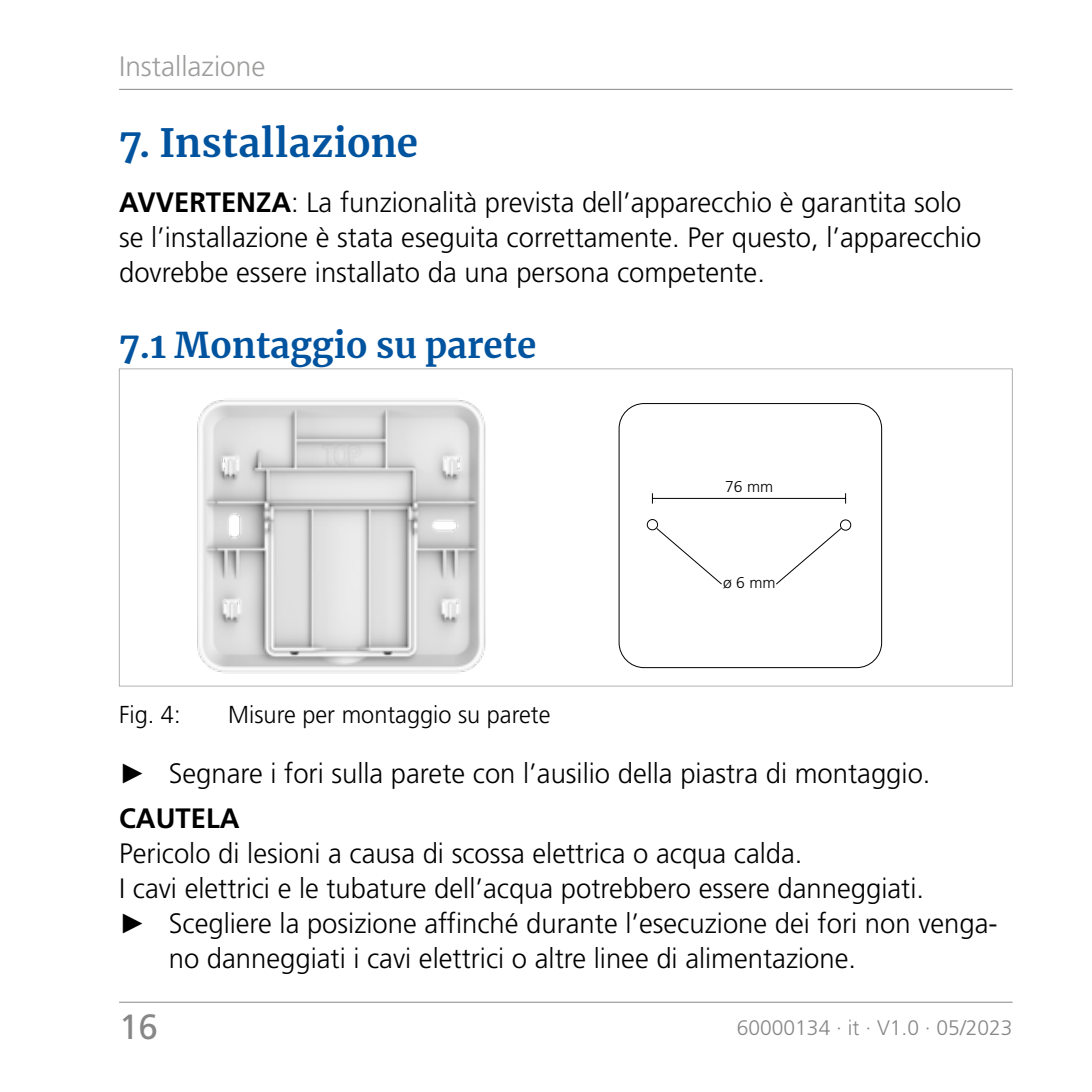
<style>
.page{position:relative;width:1092px;height:1092px;background:#fff}
.page>*{position:absolute;margin:0;border:0;box-sizing:border-box;transform-origin:0 0}
.t1{font:700 38.5px "Merriweather";letter-spacing:.01em;color:#00539e}
.t2{font:700 35px "Merriweather";color:#00539e}
.t3{font:35px "Frutiger LT Std";color:#878787}
.t4{font:300 28px/35px "Frutiger LT Std";color:#000}
.t5{font:300 28px "Frutiger LT Std";color:#9d9d9c}
.t6{font:300 24.5px "Frutiger LT Std";color:#000;scale:.96 1}
.t7{font:300 21px "Frutiger LT";color:#878787}
.t8{font:300 15.75px "Frutiger LT";color:#000}
.s1{font-weight:700}
.s2{font-family:"Arial";font-weight:400}
</style>
<div class="page">
<hr style="left:119px;top:89px;width:893px;height:1px;background:#878787">
<hr style="left:119px;top:1001px;width:893px;height:1px;background:#878787">
<img style="left:197px;top:400px;width:455px;height:274px">
<svg style="left:618px;top:403px;width:264px;height:265px"></svg>
<svg style="left:651px;top:493px;width:2px;height:10px"></svg>
<hr style="left:652px;top:498px;width:193px;height:1px;background:#000">
<svg style="left:656px;top:528px;width:185px;height:56px"></svg>
<p class="t5" style="left:119px;top:50px;width:148px">Installazione</p>
<h1 class="t1" style="left:119px;top:116px;width:300px">7. Installazione</h1>
<p class="t4" style="left:119px;top:185px;width:863px"><span class="s1">AVVERTENZA</span>: La funzionalità prevista dell’apparecchio è garantita solo se l’installazione è stata eseguita correttamente. Per questo, l’apparecchio dovrebbe essere installato da una persona competente.</p>
<p class="t2" style="left:119px;top:321px;width:419px">7.1 Montaggio su parete</p>
<p class="t8" style="left:725px;top:477px;width:49px">76 mm</p>
<p class="t8" style="left:723px;top:573px;width:54px">ø 6 mm</p>
<p class="t6" style="left:119px;top:701px;width:65px">Fig. 4:</p>
<p class="t6" style="left:228px;top:701px;width:337px">Misure per montaggio su parete</p>
<p class="t4" style="left:119px;top:751px;width:812px;line-height:44.8px"><span class="s2">►</span> Segnare i fori sulla parete con l’ausilio della piastra di montaggio.<br><span class="s1">CAUTELA</span></p>
<p class="t4" style="left:119px;top:836px;width:685px">Pericolo di lesioni a causa di scossa elettrica o acqua calda.</p>
<p class="t4" style="left:119px;top:871px;width:806px">I cavi elettrici e le tubature dell’acqua potrebbero essere danneggiati.</p>
<p class="t4" style="left:119px;top:906px;width:880px"><span class="s2">►</span> Scegliere la posizione affinché durante l’esecuzione dei fori non venga-</p>
<p class="t4" style="left:169px;top:941px;width:689px">no danneggiati i cavi elettrici o altre linee di alimentazione.</p>
<p class="t3" style="left:119px;top:1005px;width:40px">16</p>
<p class="t7" style="left:736px;top:1016px;width:277px">60000134 · it · V1.0 · 05/2023</p>
</div>
